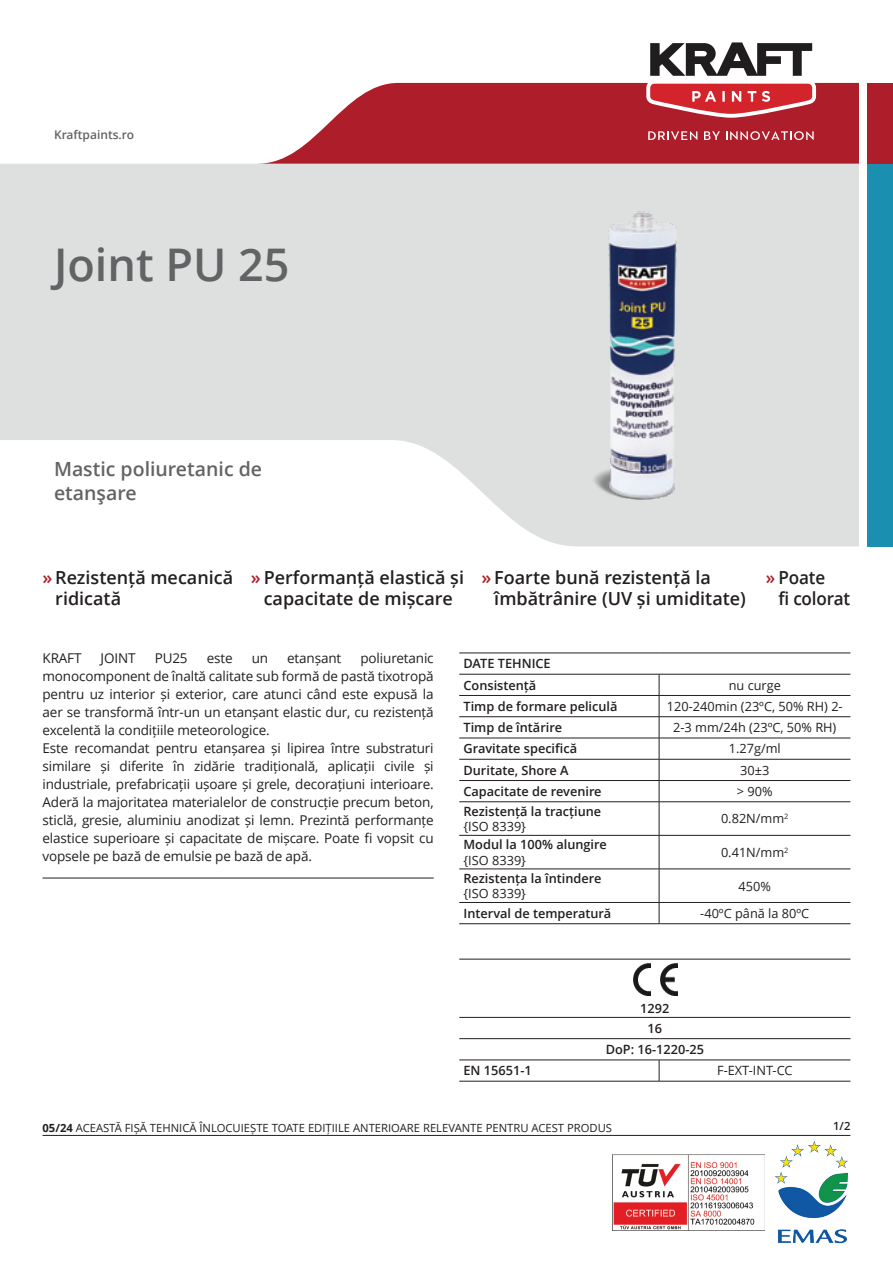
<style>
.page{position:relative;width:893px;height:1263px;background:#fff}
.page>*{position:absolute;margin:0;border:0;box-sizing:border-box;transform-origin:0 0}
.t1{font:600 45px "Open Sans";color:#636366}
.t2{font:600 19.5px/23.4px "Open Sans";color:#636366}
.t3{font:600 18px/21px "Open Sans";color:#231f20}
.t4{font:600 18px/21px "Open Sans";color:#231f20;scale:.95 1}
.t5{font:13.5px/18px "Open Sans";letter-spacing:-.01em;color:#231f20}
.t6{font:600 12.75px/21.3px "Open Sans";color:#231f20}
.t7{font:12.75px "Open Sans";color:#231f20}
.t8{font:600 12px "Open Sans";color:#636366}
.t9{font:11.25px "Open Sans";color:#231f20}
.t10{font:600 11.25px "Open Sans";color:#231f20}
.s1{color:#a92228}
.s2{font-weight:700}
</style>
<div class="page">
<svg style="left:0;top:164px;width:859px;height:382px;fill:#dde0df"></svg>
<svg style="left:259px;top:83px;width:600px;height:81px;background:#b93d48"></svg>
<div style="left:867px;top:83px;width:26px;height:81px;background:#ae1d2a"></div>
<div style="left:867px;top:164px;width:26px;height:382px;background:#1b8fb0"></div>
<svg style="left:642px;top:42px;width:178px;height:80px"></svg>
<svg style="left:648px;top:131px;width:49px;height:9px"></svg>
<svg style="left:704px;top:131px;width:16px;height:9px"></svg>
<svg style="left:726px;top:131px;width:88px;height:9px"></svg>
<img style="left:612px;top:1154px;width:152px;height:77px">
<img style="left:775px;top:1141px;width:74px;height:103px">
<hr style="left:43px;top:1135px;width:807px;height:1px;background:#231f20">
<hr style="left:43px;top:878px;width:391px;height:1px;background:#231f20">
<hr style="left:459px;top:653px;width:200px;height:1px;background:#231f20">
<hr style="left:659px;top:653px;width:191px;height:1px;background:#231f20">
<hr style="left:459px;top:674px;width:200px;height:1px;background:#231f20">
<hr style="left:659px;top:674px;width:191px;height:1px;background:#231f20">
<hr style="left:459px;top:695px;width:200px;height:1px;background:#231f20">
<hr style="left:659px;top:695px;width:191px;height:1px;background:#231f20">
<hr style="left:459px;top:716px;width:200px;height:1px;background:#231f20">
<hr style="left:659px;top:716px;width:191px;height:1px;background:#231f20">
<hr style="left:459px;top:738px;width:200px;height:1px;background:#231f20">
<hr style="left:659px;top:738px;width:191px;height:1px;background:#231f20">
<hr style="left:459px;top:759px;width:200px;height:1px;background:#231f20">
<hr style="left:659px;top:759px;width:191px;height:1px;background:#231f20">
<hr style="left:459px;top:780px;width:200px;height:1px;background:#231f20">
<hr style="left:659px;top:780px;width:191px;height:1px;background:#231f20">
<svg style="left:659px;top:674px;width:1px;height:127px"></svg>
<hr style="left:459px;top:801px;width:200px;height:1px;background:#231f20">
<hr style="left:659px;top:801px;width:191px;height:1px;background:#231f20">
<hr style="left:659px;top:802px;width:1px;height:33px;background:#231f20">
<hr style="left:459px;top:835px;width:200px;height:1px;background:#231f20">
<hr style="left:659px;top:835px;width:191px;height:1px;background:#231f20">
<hr style="left:659px;top:835px;width:1px;height:34px;background:#231f20">
<hr style="left:459px;top:869px;width:200px;height:1px;background:#231f20">
<hr style="left:659px;top:869px;width:191px;height:1px;background:#231f20">
<hr style="left:659px;top:869px;width:1px;height:33px;background:#231f20">
<hr style="left:459px;top:902px;width:200px;height:1px;background:#231f20">
<hr style="left:659px;top:902px;width:191px;height:1px;background:#231f20">
<svg style="left:659px;top:903px;width:1px;height:20px"></svg>
<hr style="left:459px;top:923px;width:200px;height:1px;background:#231f20">
<hr style="left:659px;top:923px;width:191px;height:1px;background:#231f20">
<hr style="left:459px;top:959px;width:200px;height:1px;background:#231f20">
<hr style="left:659px;top:959px;width:191px;height:1px;background:#231f20">
<hr style="left:459px;top:1017px;width:200px;height:1px;background:#231f20">
<hr style="left:659px;top:1017px;width:191px;height:1px;background:#231f20">
<hr style="left:459px;top:1038px;width:200px;height:1px;background:#231f20">
<hr style="left:659px;top:1038px;width:191px;height:1px;background:#231f20">
<hr style="left:459px;top:1060px;width:200px;height:1px;background:#231f20">
<hr style="left:659px;top:1060px;width:191px;height:1px;background:#231f20">
<svg style="left:659px;top:1060px;width:1px;height:21px"></svg>
<hr style="left:459px;top:1081px;width:200px;height:1px;background:#231f20">
<hr style="left:659px;top:1081px;width:191px;height:1px;background:#231f20">
<img style="left:633px;top:964px;width:44px;height:31px">
<img style="left:576px;top:185px;width:132px;height:324px">
<p class="t8" style="left:54px;top:126px;width:82px">Kraftpaints.ro</p>
<h1 class="t1" style="left:54px;top:234px;width:237px">Joint PU 25</h1>
<h2 class="t2" style="left:54px;top:457px;width:210px">Mastic poliuretanic de etanşare</h2>
<h3 class="t3" style="left:55px;top:566px;width:179px;text-indent:-13px"><span class="s1">»</span>Rezistență mecanică ridicată</h3>
<h3 class="t3" style="left:251px;top:566px;width:215px;text-align:center"><span class="s1">»</span>Performanță elastică și capacitate de mișcare</h3>
<h3 class="t3" style="left:494px;top:566px;width:253px;text-indent:-13px"><span class="s1">»</span> Foarte bună rezistență la îmbătrânire (UV și umiditate)</h3>
<h3 class="t4" style="left:778px;top:566px;width:77px;text-indent:-13px"><span class="s1">»</span> Poate<br>fi colorat</h3>
<p class="t5" style="left:43px;top:649px;width:393px;text-indent:318px">poliuretanic monocomponent de înaltă calitate sub formă de pastă tixotropă pentru uz interior și exterior, care atunci când este expusă la aer se transformă într-un un etanșant elastic dur, cu rezistență excelentă la condițiile meteorologice.<br>Este recomandat pentru etanșarea și lipirea între substraturi similare și diferite în zidărie tradițională, aplicații civile și industriale, prefabricații ușoare și grele, decorațiuni interioare.<br>Aderă la majoritatea materialelor de construcție precum beton, sticlă, gresie, aluminiu anodizat și lemn. Prezintă performanțe elastice superioare și capacitate de mișcare. Poate fi vopsit cu vopsele pe bază de emulsie pe bază de apă.</p>
<p class="t5" style="left:43px;top:649px;width:41px">KRAFT</p>
<p class="t5" style="left:101px;top:649px;width:36px">JOINT</p>
<p class="t5" style="left:155px;top:649px;width:34px">PU25</p>
<p class="t5" style="left:207px;top:649px;width:27px">este</p>
<p class="t5" style="left:252px;top:649px;width:18px">un</p>
<p class="t5" style="left:287px;top:649px;width:56px">etanșant</p>
<p class="t6" style="left:463px;top:653px;width:89px">DATE TEHNICE<br>Consistență</p>
<p class="t7" style="left:729px;top:676px;width:54px">nu curge</p>
<p class="t6" style="left:463px;top:695px;width:155px">Timp de formare peliculă</p>
<p class="t7" style="left:667px;top:698px;width:177px">120-240min (23ºC, 50% RH) 2-</p>
<p class="t6" style="left:463px;top:717px;width:100px">Timp de întărire</p>
<p class="t7" style="left:673px;top:719px;width:165px">2-3 mm/24h (23ºC, 50% RH)</p>
<p class="t6" style="left:463px;top:738px;width:115px">Gravitate specifică</p>
<p class="t7" style="left:729px;top:740px;width:54px">1.27g/ml</p>
<p class="t6" style="left:463px;top:759px;width:107px">Duritate, Shore A</p>
<p class="t7" style="left:740px;top:761px;width:31px">30±3</p>
<p class="t6" style="left:463px;top:780px;width:140px">Capacitate de revenire</p>
<p class="t7" style="left:737px;top:783px;width:37px">&gt; 90%</p>
<p class="t6" style="left:463px;top:800px;width:139px">Rezistență la tracțiune</p>
<p class="t7" style="left:463px;top:818px;width:64px">{ISO 8339}</p>
<p class="t7" style="left:721px;top:810px;width:69px">0.82N/mm<sup>2</sup></p>
<p class="t6" style="left:463px;top:834px;width:145px">Modul la 100% alungire</p>
<p class="t7" style="left:463px;top:851px;width:64px">{ISO 8339}</p>
<p class="t6" style="left:463px;top:867px;width:139px">Rezistența la întindere</p>
<p class="t7" style="left:463px;top:885px;width:64px">{ISO 8339}</p>
<p class="t7" style="left:721px;top:844px;width:69px">0.41N/mm<sup>2</sup></p>
<p class="t7" style="left:739px;top:877px;width:34px">450%</p>
<p class="t6" style="left:463px;top:902px;width:149px">Interval de temperatură</p>
<p class="t7" style="left:700px;top:905px;width:111px">-40ºC până la 80ºC</p>
<p class="t6" style="left:640px;top:998px;width:31px;line-height:19.8px;text-align:center">1292<br>16</p>
<p class="t6" style="left:606px;top:1038px;width:100px">DoP: 16-1220-25</p>
<p class="t6" style="left:463px;top:1060px;width:70px">ΕΝ 15651-1</p>
<p class="t7" style="left:717px;top:1062px;width:77px">F-EXT-INT-CC</p>
<p class="t9" style="left:43px;top:1120px;width:571px"><span class="s2">05/24</span> ACEASTĂ FIȘĂ TEHNICĂ ÎNLOCUIEȘTE TOATE EDIȚIILE ANTERIOARE RELEVANTE PENTRU ACEST PRODUS</p>
<p class="t10" style="left:833px;top:1118px;width:19px">1/2</p>
</div>
